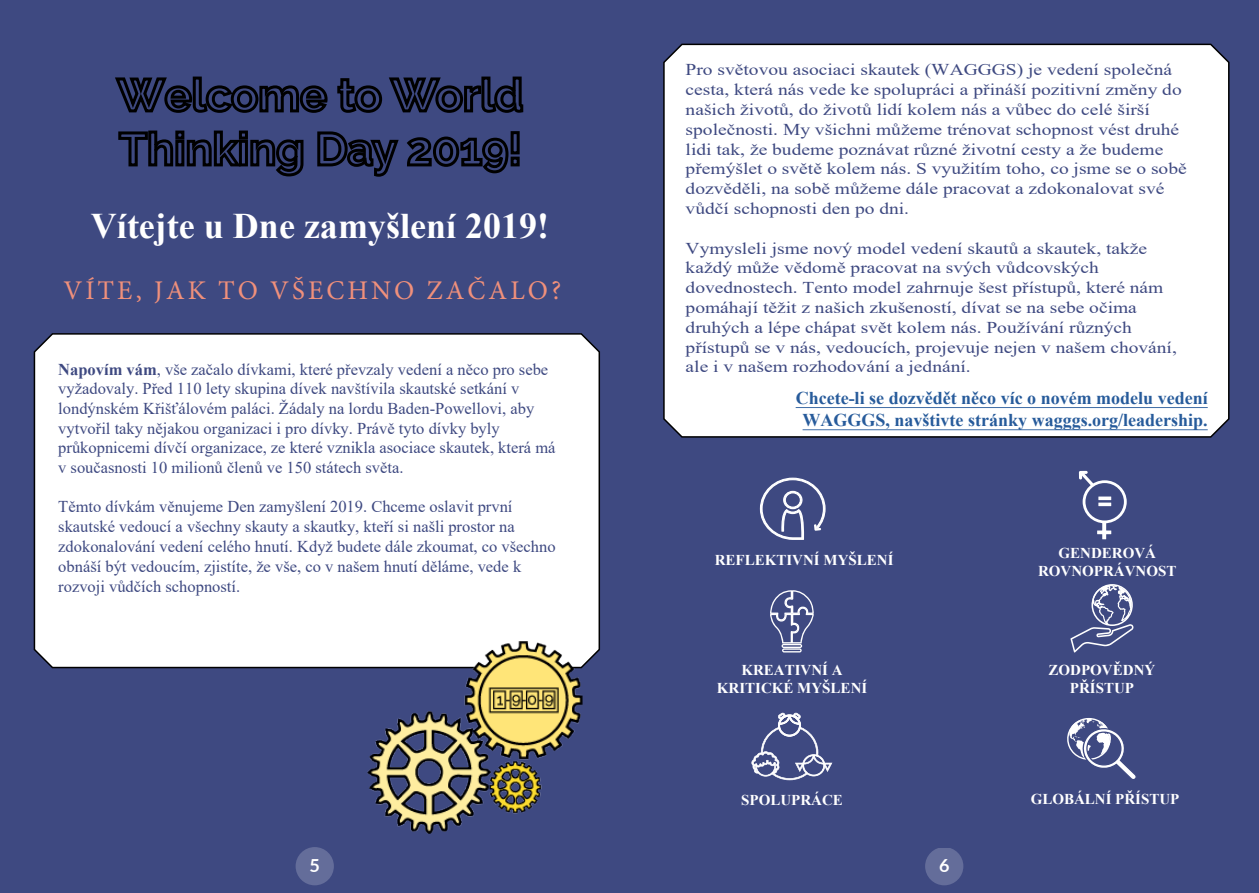
<style>
.page{position:relative;width:1259px;height:893px;background:#fff}
.page>*{position:absolute;margin:0;border:0;box-sizing:border-box;transform-origin:0 0}
.t1{font:700 36px "Times New Roman";color:#fff}
.t2{font:27px "Minion Pro";letter-spacing:.115em;color:#f0907b}
.t3{font:700 18px/22.2px "Times New Roman";color:#275b9b;text-align:center}
.t4{font:700 18px "Lato";color:#fff}
.t5{font:16.5px/19.8px "Times New Roman";color:#3e4981;scale:1.18 1}
.t6{font:16.5px/19.6px "Times New Roman";color:#3e4981}
.t7{font:700 15px/18px "Times New Roman";color:#fff;text-align:center}
.s1{font-weight:700}
</style>
<div class="page">
<div style="left:0;top:0;width:642px;height:893px;background:#3e4981"></div>
<div style="left:629px;top:0;width:630px;height:893px;background:#3e4981"></div>
<div style="left:296px;top:847px;width:38px;height:38px;background:#646d9a;border-radius:50%"></div>
<div style="left:925px;top:847px;width:38px;height:38px;background:#646d9a;border-radius:50%"></div>
<div style="left:33px;top:333px;width:567px;height:336px;background:#fff"></div>
<svg style="left:115px;top:76px;width:213px;height:37px"></svg>
<svg style="left:337px;top:76px;width:187px;height:37px"></svg>
<svg style="left:118px;top:130px;width:186px;height:47px"></svg>
<svg style="left:317px;top:131px;width:203px;height:46px"></svg>
<img style="left:367px;top:642px;width:215px;height:191px">
<div style="left:663px;top:43px;width:567px;height:395px;background:#fff"></div>
<hr style="left:802px;top:429px;width:405px;height:1px;background:#275b9b">
<hr style="left:795px;top:407px;width:412px;height:1px;background:#275b9b">
<svg style="left:1079px;top:471px;width:47px;height:68px"></svg>
<svg style="left:751px;top:712px;width:81px;height:68px"></svg>
<hr style="left:782px;top:648px;width:19px;height:4px;background:#e4e6ed;border-radius:2px">
<svg style="left:770px;top:590px;width:44px;height:61px"></svg>
<svg style="left:760px;top:478px;width:65px;height:62px"></svg>
<svg style="left:1067px;top:718px;width:69px;height:61px"></svg>
<svg style="left:1070px;top:584px;width:63px;height:68px"></svg>
<h1 class="t1" style="left:91px;top:200px;width:459px">Vítejte u Dne zamyšlení 2019!</h1>
<h2 class="t2" style="left:63px;top:272px;width:499px">VÍTE, JAK TO VŠECHNO ZAČALO?</h2>
<p class="t6" style="left:58px;top:359px;width:499px"><span class="s1">Napovím vám</span>, vše začalo dívkami, které převzaly vedení a něco pro sebe vyžadovaly. Před 110 lety skupina dívek navštívila skautské setkání v londýnském Křišťálovém paláci. Žádaly na lordu Baden-Powellovi, aby vytvořil taky nějakou organizaci i pro dívky. Právě tyto dívky byly průkopnicemi dívčí organizace, ze které vznikla asociace skautek, která má v současnosti 10 milionů členů ve 150 státech světa.</p>
<p class="t6" style="left:58px;top:496px;width:499px">Těmto dívkám věnujeme Den zamyšlení 2019. Chceme oslavit první skautské vedoucí a všechny skauty a skautky, kteří si našli prostor na zdokonalování vedení celého hnutí. Když budete dále zkoumat, co všechno obnáší být vedoucím, zjistíte, že vše, co v našem hnutí děláme, vede k rozvoji vůdčích schopností.</p>
<p class="t5" style="left:685px;top:59px;width:426px">Pro světovou asociaci skautek (WAGGGS) je vedení společná cesta, která nás vede ke spolupráci a přináší pozitivní změny do našich životů, do životů lidí kolem nás a vůbec do celé širší společnosti. My všichni můžeme trénovat schopnost vést druhé lidi tak, že budeme poznávat různé životní cesty a že budeme přemýšlet o světě kolem nás. S využitím toho, co jsme se o sobě dozvěděli, na sobě můžeme dále pracovat a zdokonalovat své vůdčí schopnosti den po dni.</p>
<p class="t5" style="left:685px;top:238px;width:418px">Vymysleli jsme nový model vedení skautů a skautek, takže každý může vědomě pracovat na svých vůdcovských dovednostech. Tento model zahrnuje šest přístupů, které nám pomáhají těžit z našich zkušeností, dívat se na sebe očima druhých a lépe chápat svět kolem nás. Používání různých přístupů se v nás, vedoucích, projevuje nejen v našem chování, ale i v našem rozhodování a jednání.</p>
<p class="t3" style="left:795px;top:386px;width:413px">Chcete-li se dozvědět něco víc o novém modelu vedení<br>WAGGGS, navštivte stránky wagggs.org/leadership.</p>
<p class="t7" style="left:714px;top:550px;width:180px">REFLEKTIVNÍ MYŠLENÍ</p>
<p class="t7" style="left:717px;top:661px;width:152px">KREATIVNÍ A<br>KRITICKÉ MYŠLENÍ</p>
<p class="t7" style="left:741px;top:791px;width:103px">SPOLUPRÁCE</p>
<p class="t7" style="left:1038px;top:543px;width:140px">GENDEROVÁ<br>ROVNOPRÁVNOST</p>
<p class="t7" style="left:1048px;top:661px;width:108px">ZODPOVĚDNÝ<br>PŘÍSTUP</p>
<p class="t7" style="left:1030px;top:790px;width:150px">GLOBÁLNÍ PŘÍSTUP</p>
<p class="t4" style="left:309px;top:853px;width:12px">5</p>
<p class="t4" style="left:939px;top:853px;width:12px">6</p>
</div>
